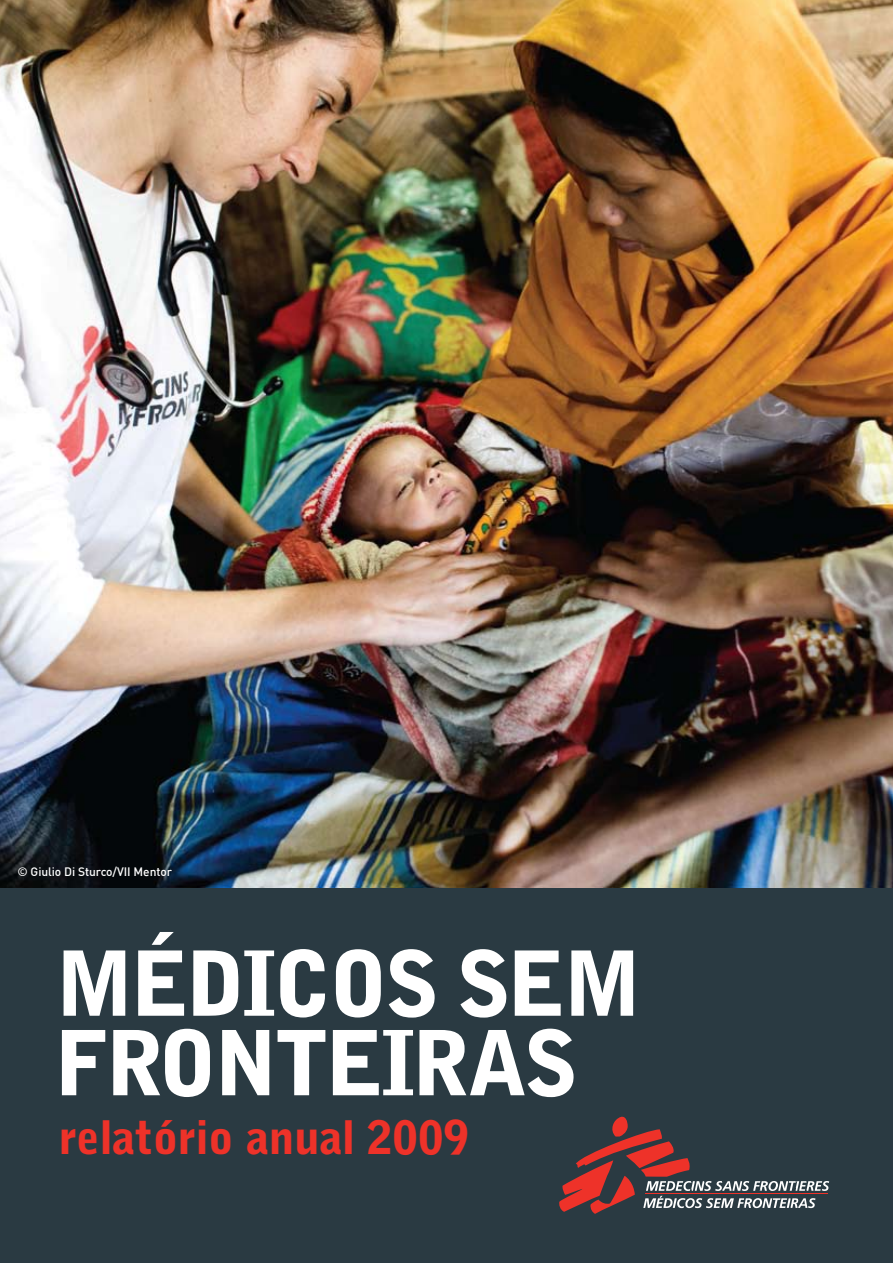
<style>
.page{position:relative;width:893px;height:1263px;background:#fff}
.page>*{position:absolute;margin:0;border:0;box-sizing:border-box;transform-origin:0 0}
.t1{font:900 88.95px/79.5px "Bell Gothic Std";letter-spacing:-.04em;color:#fff}
.t2{font:900 46.05px "Bell Gothic Std";letter-spacing:-.005em;color:#ee3229}
.t3{font:12px "DI Nmedium";letter-spacing:-.005em;color:#fff}
</style>
<div class="page">
<div style="left:0;top:884px;width:893px;height:379px;background:#2a3a42"></div>
<img style="left:0;top:0;width:893px;height:887px">
<svg style="left:559px;top:1116px;width:270px;height:98px"></svg>
<p class="t3" style="left:18px;top:864px;width:156px">© Giulio Di Sturco/VII Mentor</p>
<h1 class="t1" style="left:55px;top:945px;width:588px">MÉDICOS SEM<br>FRONTEIRAS</h1>
<h2 class="t2" style="left:59px;top:1110px;width:411px">relatório anual 2009</h2>
</div>
